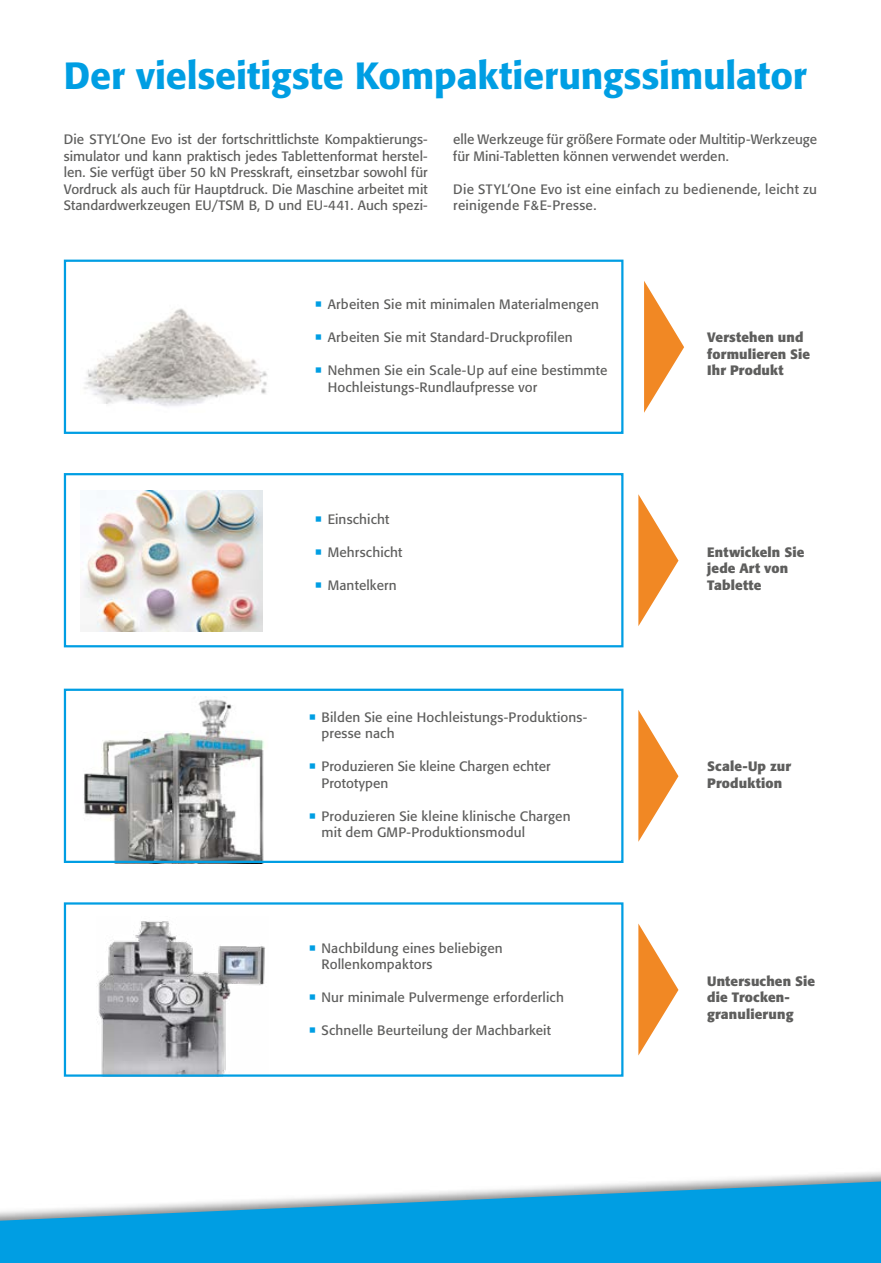
<style>
.page{position:relative;width:881px;height:1263px;background:#fff}
.page>*{position:absolute;margin:0;border:0;box-sizing:border-box;transform-origin:0 0}
.t1{font:500 37.5px "Formata";letter-spacing:-.005em;color:#009ee3}
.t2{font:13.5px/16.5px "Formata";letter-spacing:.01em;color:#5e5e5d}
.t3{font:700 13.5px/16.5px "Formata";letter-spacing:.01em;color:#5e5e5d}
</style>
<div class="page">
<img style="left:84px;top:308px;width:183px;height:99px">
<img style="left:83px;top:491px;width:179px;height:140px">
<img style="left:83px;top:699px;width:181px;height:161px">
<img style="left:96px;top:921px;width:169px;height:153px">
<svg style="left:0;top:1181px;width:880px;height:82px;fill:#009ee3"></svg>
<div style="left:64px;top:260px;width:559px;height:174px;border:2px solid #009ee3"></div>
<div style="left:64px;top:473px;width:559px;height:174px;border:2px solid #009ee3"></div>
<div style="left:64px;top:689px;width:559px;height:174px;border:2px solid #009ee3"></div>
<div style="left:64px;top:902px;width:559px;height:175px;border:2px solid #009ee3"></div>
<svg style="left:638px;top:494px;width:40px;height:132px"></svg>
<svg style="left:638px;top:710px;width:40px;height:132px"></svg>
<svg style="left:638px;top:923px;width:40px;height:132px"></svg>
<svg style="left:644px;top:281px;width:40px;height:132px"></svg>
<h1 class="t1" style="left:64px;top:53px;width:744px">Der vielseitigste Kompaktierungssimulator</h1>
<p class="t2" style="left:64px;top:131px;width:365px;text-align:justify">Die STYL’One Evo ist der fortschrittlichste Kompaktierungs&shy;simulator und kann praktisch jedes Tablettenformat herstel&shy;len. Sie verfügt über 50 kN Presskraft, einsetzbar sowohl für Vordruck als auch für Hauptdruck. Die Maschine arbeitet mit Standardwerkzeugen EU/TSM B, D und EU-441. Auch spezi-</p>
<p class="t2" style="left:453px;top:131px;width:365px">elle Werkzeuge für größere Formate oder Multitip-Werkzeuge für Mini-Tabletten können verwendet werden.</p>
<p class="t2" style="left:453px;top:180px;width:365px">Die STYL’One Evo ist eine einfach zu bedienende, leicht zu reinigende F&amp;E-Presse.</p>
<p class="t2" style="left:327px;top:296px;width:273px">Arbeiten Sie mit minimalen Materialmengen</p>
<p class="t2" style="left:327px;top:329px;width:246px">Arbeiten Sie mit Standard-Druckprofilen</p>
<p class="t2" style="left:327px;top:362px;width:281px">Nehmen Sie ein Scale-Up auf eine bestimmte<br>Hochleistungs-Rundlaufpresse vor</p>
<p class="t2" style="left:327px;top:511px;width:63px">Einschicht</p>
<p class="t2" style="left:327px;top:543px;width:76px">Mehrschicht</p>
<p class="t2" style="left:327px;top:576px;width:71px">Mantelkern</p>
<p class="t2" style="left:321px;top:708px;width:267px">Bilden Sie eine Hochleistungs-Produktions&shy;presse nach</p>
<p class="t2" style="left:321px;top:758px;width:230px">Produzieren Sie kleine Chargen echter<br>Prototypen</p>
<p class="t2" style="left:321px;top:807px;width:250px">Produzieren Sie kleine klinische Chargen mit dem GMP-Produktionsmodul</p>
<p class="t2" style="left:321px;top:939px;width:183px">Nachbildung eines beliebigen<br>Rollenkompaktors</p>
<p class="t2" style="left:321px;top:989px;width:244px">Nur minimale Pulvermenge erforderlich</p>
<p class="t2" style="left:321px;top:1022px;width:231px">Schnelle Beurteilung der Machbarkeit</p>
<p class="t3" style="left:707px;top:329px;width:104px">Verstehen und formulieren Sie<br>Ihr Produkt</p>
<p class="t3" style="left:707px;top:543px;width:98px">Entwickeln Sie jede Art von<br>Tablette</p>
<p class="t3" style="left:707px;top:758px;width:85px">Scale-Up zur<br>Produktion</p>
<p class="t3" style="left:707px;top:972px;width:109px">Untersuchen Sie die Trocken&shy;granulierung</p>
</div>
